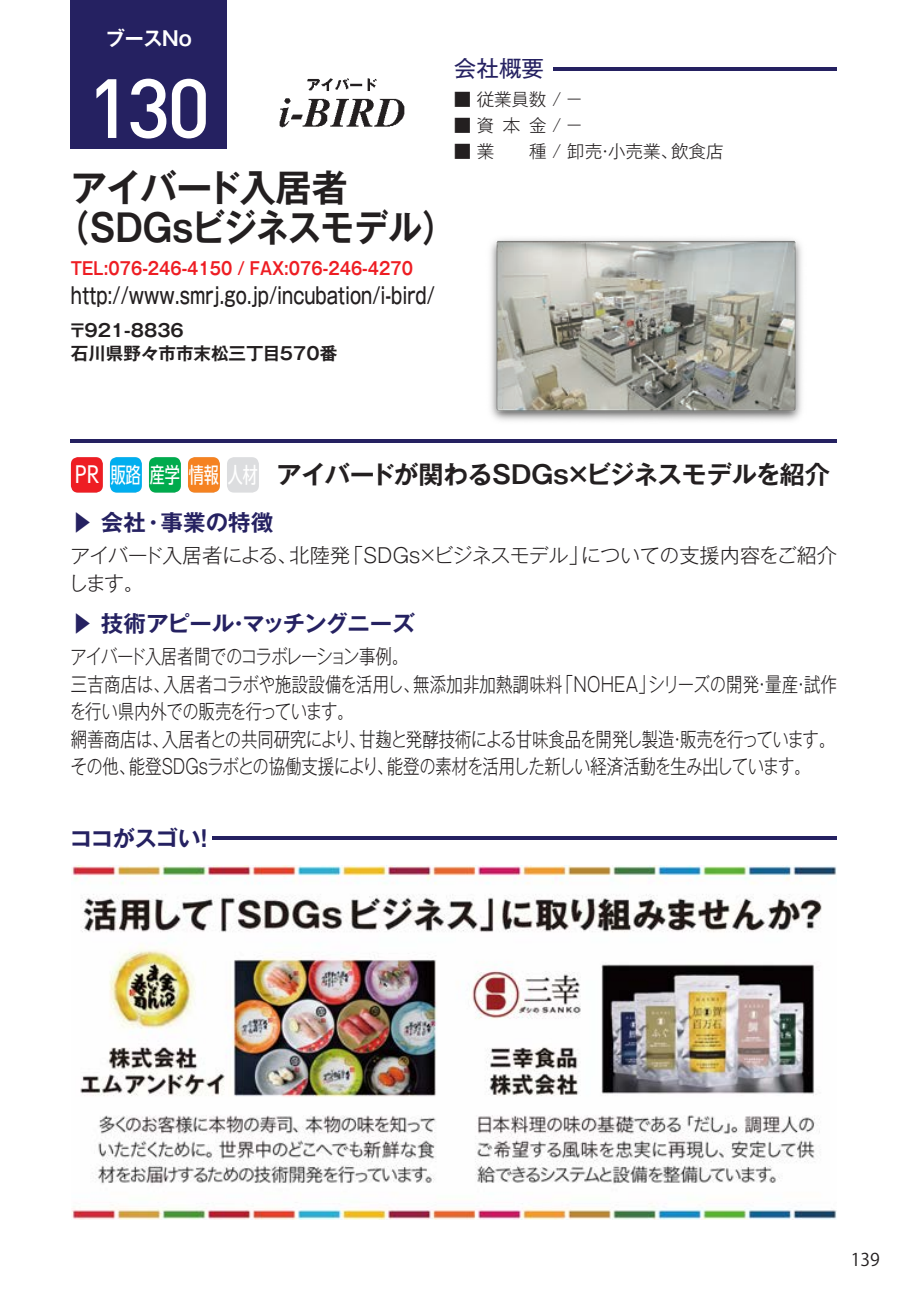
<style>
.page{position:relative;width:908px;height:1290px;background:#fff}
.page>*{position:absolute;margin:0;border:0;box-sizing:border-box;transform-origin:0 0}
.t1{font:500 82.5px "DIN Pro";color:#fff}
.t2{font:700 37.5px "Gothic MB101 Pr 6 De";letter-spacing:-.01em;color:#231f20;scale:.9 1}
.t3{font:700 37.5px "Gothic MB101 Pr 6 De";letter-spacing:-.01em;color:#231f20;scale:.96 1}
.t4{font:700 25px "Gothic MB101 Pr 6 De";letter-spacing:-.025em;color:#231f20}
.t5{font:500 22.5px "Gothic MB101 Pr 6";color:#231f20;scale:.72 1}
.t6{font:700 22.5px "Gothic MB101 Pr 6 De";letter-spacing:-.005em;color:#252161}
.t7{font:22.5px "Gothic MB101 Pr 6";color:#252161}
.t8{font:22.5px "UD Shin Go C Osez Pr 6";color:#fff}
.t9{font:21.5px "UD Shin Go C Osez Pr 6";color:#fff}
.t10{font:300 20px/27.5px "Gothic MB101 Pr 6";letter-spacing:-.02em;color:#231f20;scale:.82 1}
.t11{font:300 20px/27.5px "Gothic MB101 Pr 6";letter-spacing:-.02em;color:#231f20}
.t12{font:300 20px "Gothic MB101 Pr 6";letter-spacing:-.055em;color:#231f20;scale:.82 1}
.t13{font:700 20px "Gothic MB101 Pr 6 De";letter-spacing:-.01em;color:#fff;scale:.95 1}
.t14{font:700 17.5px "Gothic MB101 Pr 6 De";color:#ee1d23;scale:.85 1}
.t15{font:300 17.5px "Gothic MB101 Pr 6";color:#231f20}
.t16{font:700 17.5px "Gothic MB101 Pr 6 De";color:#231f20}
.t17{font:17.5px "Koz Go Pro";color:#231f20}
</style>
<div class="page">
<img style="left:71px;top:865px;width:765px;height:354px">
<div style="left:71px;top:0;width:156px;height:149px;background:#252161"></div>
<svg style="left:71px;top:457px;width:32px;height:36px"></svg>
<svg style="left:110px;top:457px;width:32px;height:36px"></svg>
<svg style="left:149px;top:457px;width:32px;height:36px"></svg>
<svg style="left:188px;top:457px;width:32px;height:36px"></svg>
<div style="left:227px;top:457px;width:32px;height:36px;background:#dcdddf;border-radius:7px"></div>
<hr style="left:71px;top:439px;width:765px;height:4px;background:#252161">
<hr style="left:553px;top:67px;width:283px;height:4px;background:#252161">
<img style="left:490px;top:238px;width:312px;height:183px">
<img style="left:279px;top:78px;width:126px;height:50px">
<hr style="left:213px;top:836px;width:623px;height:4px;background:#252161">
<p class="t13" style="left:106px;top:22px;width:92px">ブースNo</p>
<p class="t1" style="left:87px;top:52px;width:125px">130</p>
<p class="t3" style="left:71px;top:157px;width:290px">アイバード入居者</p>
<p class="t2" style="left:56px;top:197px;width:445px">（SDGsビジネスモデル）</p>
<p class="t14" style="left:71px;top:254px;width:404px">TEL:076-246-4150 / FAX:076-246-4270</p>
<p class="t5" style="left:71px;top:277px;width:506px">http://www.smrj.go.jp/incubation/i-bird/</p>
<p class="t16" style="left:69px;top:316px;width:116px">〒921-8836</p>
<p class="t16" style="left:71px;top:339px;width:268px">石川県野々市市末松三丁目570番</p>
<p class="t7" style="left:454px;top:49px;width:91px">会社概要</p>
<p class="t15" style="left:454px;top:85px;width:130px">■ 従業員数 / −</p>
<p class="t15" style="left:454px;top:111px;width:130px">■資本金/ −</p>
<p class="t15" style="left:454px;top:137px;width:271px">■ 業　　種 / 卸売・小売業、飲食店</p>
<p class="t8" style="left:75px;top:457px;width:26px">PR</p>
<p class="t9" style="left:111px;top:458px;width:149px">販路産学情報人材</p>
<p class="t4" style="left:276px;top:454px;width:554px">アイバードが関わるSDGs×ビジネスモデルを紹介</p>
<p class="t6" style="left:71px;top:504px;width:204px">▶ 会社・事業の特徴</p>
<p class="t11" style="left:68px;top:540px;width:769px">アイバード入居者による、北陸発「SDGs×ビジネスモデル」についての支援内容をご紹介します。</p>
<p class="t6" style="left:71px;top:605px;width:345px">▶ 技術アピール・マッチングニーズ</p>
<p class="t12" style="left:70px;top:640px;width:413px">アイバード入居者間でのコラボレーション事例。</p>
<p class="t10" style="left:70px;top:668px;width:936px">三吉商店は、入居者コラボや施設設備を活用し、無添加非加熱調味料「NOHEA」シリーズの開発・量産・試作を行い県内外での販売を行っています。</p>
<p class="t10" style="left:71px;top:723px;width:933px">網善商店は、入居者との共同研究により、甘麹と発酵技術による甘味食品を開発し製造・販売を行っています。</p>
<p class="t10" style="left:71px;top:751px;width:903px">その他、能登SDGsラボとの協働支援により、能登の素材を活用した新しい経済活動を生み出しています。</p>
<p class="t6" style="left:70px;top:820px;width:147px">ココがスゴい！</p>
<p class="t17" style="left:850px;top:1248px;width:30px">139</p>
</div>
